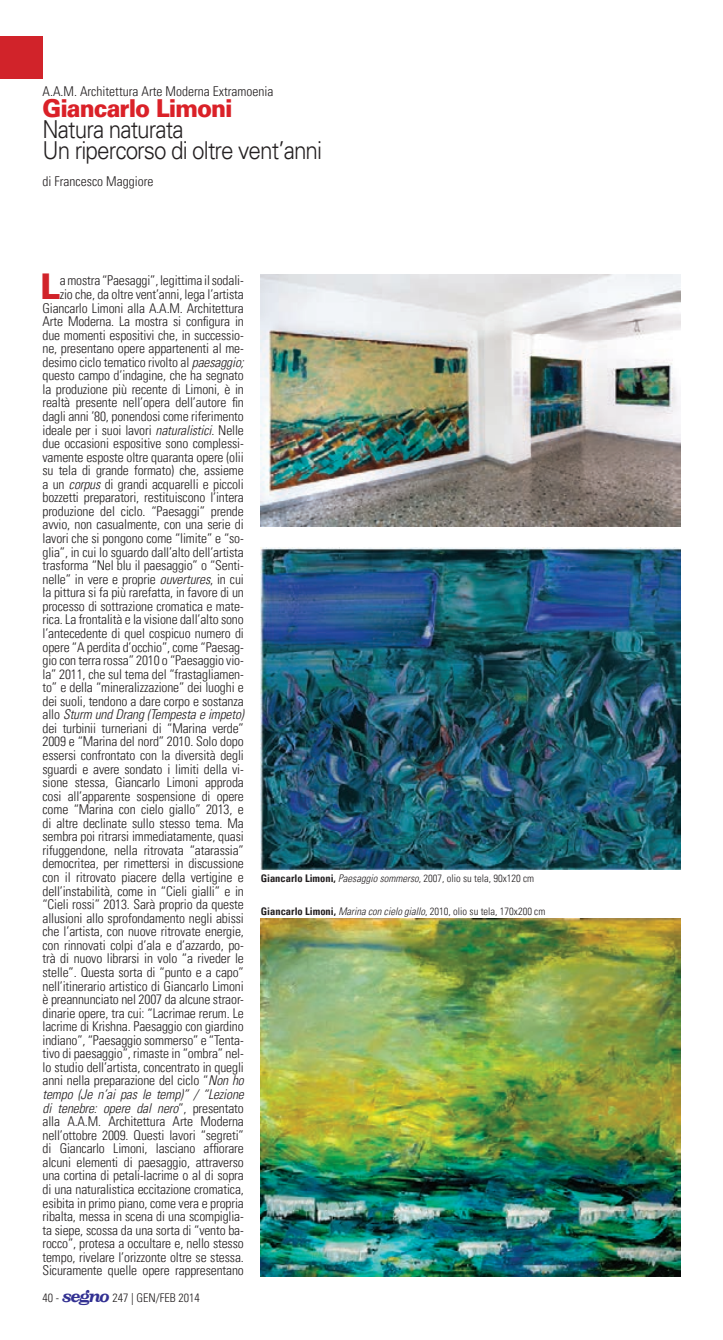
<style>
.page{position:relative;width:723px;height:1340px;background:#fff}
.page>*{position:absolute;margin:0;border:0;box-sizing:border-box;transform-origin:0 0}
.t1{font:900 35.55px "Univers";color:#d1232a;scale:.91 1}
.t2{font:300 24.75px/21px "Univers";letter-spacing:-.04em;color:#231f20;scale:.91 1}
.t3{font:900 24.75px "Univers";letter-spacing:-.04em;color:#da2128;scale:.91 1}
.t4{font:300 condensed 13.5px/13.5px "Univers";letter-spacing:-.01em;color:#231f20;text-align:right}
.t5{font:300 condensed 12px "Univers";color:#231f20}
.t6{font:300 condensed 10.5px "Univers";color:#231f20}
.s1{font-style:italic}
.s2{font-family:"Volta Med Ita";font-weight:400;font-stretch:normal;font-size:18px;color:#323092}
.s3{font-weight:700}
</style>
<div class="page">
<div style="left:0;top:36px;width:43px;height:43px;background:#d1232a"></div>
<img style="left:261px;top:548px;width:419px;height:321px">
<img style="left:261px;top:918px;width:419px;height:358px">
<img style="left:261px;top:275px;width:420px;height:251px">
<p class="t4" style="left:43px;top:84px;width:232px">A.A.M. Architettura Arte Moderna Extramoenia</p>
<h2 class="t3" style="left:43px;top:93px;width:211px">Giancarlo Limoni</h2>
<h2 class="t2" style="left:43px;top:118px;width:309px">Natura naturata<br>Un ripercorso di oltre vent’anni</h2>
<p class="t4" style="left:43px;top:174px;width:112px">di Francesco Maggiore</p>
<h1 class="t1" style="left:40px;top:264px;width:23px">L</h1>
<p class="t4" style="left:43px;top:274px;width:203px">a mostra “Paesaggi”, legittima il sodali-<br>zio che, da oltre vent’anni, lega l’artista Giancarlo Limoni alla A.A.M. Architettura Arte Moderna. La mostra si configura in due momenti espositivi che, in successio&shy;ne, presentano opere appartenenti al me&shy;desimo ciclo tematico rivolto al <span class="s1">paesaggio; </span>questo campo d’indagine, che ha segnato la produzione più recente di Limoni, è in realtà presente nell’opera dell’autore fin dagli anni ’80, ponendosi come riferimento ideale per i suoi lavori <span class="s1">naturalistici</span>. Nelle due occasioni espositive sono complessi&shy;vamente esposte oltre quaranta opere (olii su tela di grande formato) che, assieme a un <span class="s1">corpus</span> di grandi acquarelli e piccoli bozzetti preparatori, restituiscono l’intera produzione del ciclo. “Paesaggi” prende avvio, non casualmente, con una serie di lavori che si pongono come “limite” e “so&shy;glia”, in cui lo sguardo dall’alto dell’artista trasforma “Nel blu il paesaggio” o “Senti&shy;nelle” in vere e proprie <span class="s1">ouvertures</span>, in cui la pittura si fa più rarefatta, in favore di un processo di sottrazione cromatica e mate&shy;rica. La frontalità e la visione dall’alto sono l’antecedente di quel cospicuo numero di opere “A perdita d’occhio”, come “Paesag&shy;gio con terra rossa” 2010 o “Paesaggio vio&shy;la” 2011, che sul tema del “frastagliamen&shy;to” e della “mineralizzazione” dei luoghi e dei suoli, tendono a dare corpo e sostanza allo <span class="s1">Sturm und Drang (Tempesta e impeto) </span>dei turbinii turneriani di “Marina verde” 2009 e “Marina del nord” 2010. Solo dopo essersi confrontato con la diversità degli sguardi e avere sondato i limiti della vi&shy;sione stessa, Giancarlo Limoni approda cosi all’apparente sospensione di opere come “Marina con cielo giallo” 2013, e di altre declinate sullo stesso tema. Ma sembra poi ritrarsi immediatamente, quasi rifuggendone, nella ritrovata “atarassia” democritea, per rimettersi in discussione con il ritrovato piacere della vertigine e dell’instabilità, come in “Cieli gialli” e in “Cieli rossi” 2013. Sarà proprio da queste allusioni allo sprofondamento negli abissi che l’artista, con nuove ritrovate energie, con rinnovati colpi d’ala e d’azzardo, po&shy;trà di nuovo librarsi in volo “a riveder le stelle”. Questa sorta di “punto e a capo” nell’itinerario artistico di Giancarlo Limoni è preannunciato nel 2007 da alcune straor&shy;dinarie opere, tra cui: “Lacrimae rerum. Le lacrime di Krishna. Paesaggio con giardino indiano”, “Paesaggio sommerso” e “Tenta&shy;tivo di paesaggio”, rimaste in “ombra” nel&shy;lo studio dell’artista, concentrato in quegli anni nella preparazione del ciclo “<span class="s1">Non ho tempo (Je n’ai pas le temp)” / “Lezione di tenebre: opere dal nero</span>”, presentato alla A.A.M. Architettura Arte Moderna nell’ottobre 2009. Questi lavori “segreti” di Giancarlo Limoni, lasciano affiorare alcuni elementi di paesaggio, attraverso una cortina di petali-lacrime o al di sopra di una naturalistica eccitazione cromatica, esibita in primo piano, come vera e propria ribalta, messa in scena di una scompiglia&shy;ta siepe, scossa da una sorta di “vento ba&shy;rocco”, protesa a occultare e, nello stesso tempo, rivelare l’orizzonte oltre se stessa.<br>Sicuramente quelle opere rappresentano</p>
<p class="t5" style="left:43px;top:1290px;width:159px">40 - <span class="s2">segno</span> 247 | GEN/FEB 2014</p>
<p class="t6" style="left:261px;top:871px;width:275px"><span class="s3">Giancarlo Limoni,</span> <span class="s1">Paesaggio sommerso</span>, 2007, olio su tela, 90x120 cm</p>
<p class="t6" style="left:261px;top:904px;width:286px"><span class="s3">Giancarlo Limoni,</span> <span class="s1">Marina con cielo giallo</span>, 2010, olio su tela, 170x200 cm</p>
</div>
